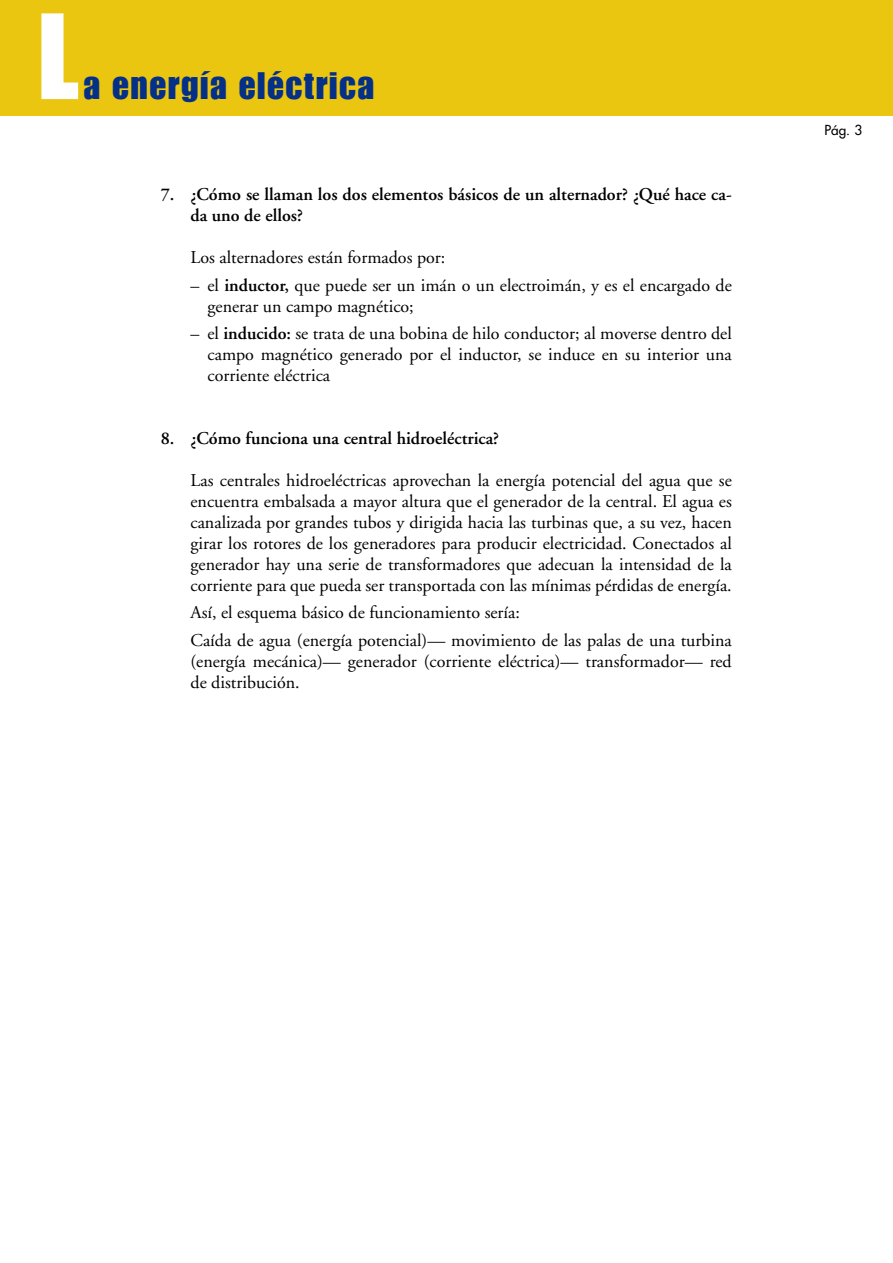
<style>
.page{position:relative;width:893px;height:1263px;background:#fff}
.page>*{position:absolute;margin:0;border:0;box-sizing:border-box;transform-origin:0 0}
.t1{font:120px "Impact";color:#fff}
.t2{font:37.5px "Impact";letter-spacing:.045em;color:#053087}
.t3{font:18px/21px "Adobe Garamond";color:#000}
.t4{font:600 18px/21px "Adobe Garamond";color:#000}
.t5{font:13.5px "Futura";color:#000}
.s1{font-weight:600}
</style>
<div class="page">
<div style="left:0;top:0;width:893px;height:115px;background:#ebc611"></div>
<h1 class="t1" style="left:39px;top:10px;width:41px">L</h1>
<h2 class="t2" style="left:83px;top:71px;width:292px">a energía eléctrica</h2>
<p class="t4" style="left:191px;top:186px;width:543px;text-indent:-30px">7. ¿Cómo se llaman los dos elementos básicos de un alternador? ¿Qué hace ca&shy;da uno de ellos?</p>
<p class="t3" style="left:191px;top:249px;width:256px">Los alternadores están formados por:</p>
<p class="t3" style="left:208px;top:276px;width:526px;text-indent:-17px">– el <span class="s1">inductor,</span> que puede ser un imán o un electroimán, y es el encargado de generar un campo magnético;</p>
<p class="t3" style="left:208px;top:324px;width:526px;text-align:justify;text-indent:-17px">– el <span class="s1">inducido:</span> se trata de una bobina de hilo conductor; al moverse dentro del campo magnético generado por el inductor, se induce en su interior una corriente eléctrica</p>
<p class="t4" style="left:161px;top:429px;width:340px">8. ¿Cómo funciona una central hidroeléctrica?</p>
<p class="t3" style="left:191px;top:471px;width:543px;text-align:justify">Las centrales hidroeléctricas aprovechan la energía potencial del agua que se encuentra embalsada a mayor altura que el generador de la central. El agua es canalizada por grandes tubos y dirigida hacia las turbinas que, a su vez, hacen girar los rotores de los generadores para producir electricidad. Conectados al generador hay una serie de transformadores que adecuan la intensidad de la corriente para que pueda ser transportada con las mínimas pérdidas de energía.</p>
<p class="t3" style="left:191px;top:600px;width:543px;line-height:27.5px">Así, el esquema básico de funcionamiento sería:<br>Caída de agua (energía potencial)— movimiento de las palas de una turbina</p>
<p class="t3" style="left:191px;top:652px;width:543px">(energía mecánica)— generador (corriente eléctrica)— transformador— red de distribución.</p>
<p class="t5" style="left:825px;top:124px;width:39px">Pág. 3</p>
</div>
